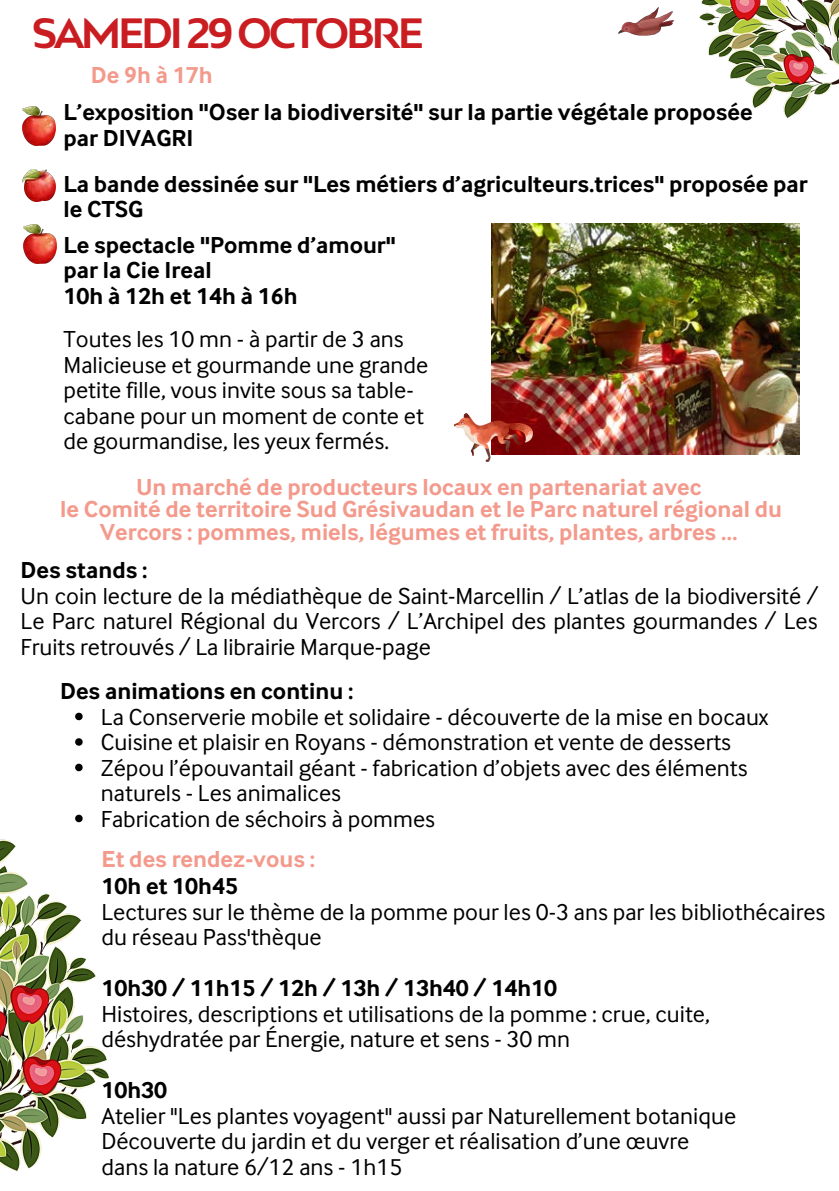
<style>
.page{position:relative;width:839px;height:1191px;background:#fff}
.page>*{position:absolute;margin:0;border:0;box-sizing:border-box;transform-origin:0 0}
.t1{font:700 40px "Bw Mitga";letter-spacing:-.08em;color:#ca1d21}
.t2{font:24px/25.6px "Inter Face";color:#000}
.t3{font:700 24px/25.6px "Inter Face";color:#000}
.t4{font:700 24px/22.4px "Inter Face";color:#f39a8c;text-align:center}
</style>
<div class="page">
<img style="left:22px;top:106px;width:33px;height:39px">
<img style="left:22px;top:170px;width:33px;height:31px">
<img style="left:24px;top:225px;width:33px;height:39px">
<img style="left:492px;top:223px;width:307px;height:231px">
<img style="left:454px;top:413px;width:78px;height:48px">
<img style="left:0;top:763px;width:109px;height:409px">
<img style="left:693px;top:0;width:145px;height:249px">
<img style="left:618px;top:7px;width:55px;height:29px">
<svg style="left:75px;top:713px;width:8px;height:7px"></svg>
<svg style="left:75px;top:738px;width:8px;height:8px"></svg>
<svg style="left:75px;top:764px;width:8px;height:7px"></svg>
<svg style="left:75px;top:815px;width:8px;height:7px"></svg>
<h1 class="t1" style="left:32px;top:9px;width:394px">SAMEDI 29 OCTOBRE</h1>
<p class="t4" style="left:91px;top:62px;width:123px">De 9h à 17h</p>
<p class="t3" style="left:63px;top:99px;width:690px">L’exposition "Oser la biodiversité" sur la partie végétale proposée par DIVAGRI</p>
<p class="t3" style="left:64px;top:170px;width:745px">La bande dessinée sur "Les métiers d’agriculteurs.trices" proposée par le CTSG</p>
<p class="t3" style="left:63px;top:231px;width:334px">Le spectacle "Pomme d’amour" par la Cie Ireal<br>10h à 12h et 14h à 16h</p>
<p class="t2" style="left:63px;top:326px;width:366px">Toutes les 10 mn - à partir de 3 ans Malicieuse et gourmande une grande petite fille, vous invite sous sa table&shy;cabane pour un moment de conte et de gourmandise, les yeux fermés.</p>
<p class="t4" style="left:60px;top:474px;width:723px">Un marché de producteurs locaux en partenariat avec<br>le Comité de territoire Sud Grésivaudan et le Parc naturel régional du<br>Vercors : pommes, miels, légumes et fruits, plantes, arbres …</p>
<p class="t3" style="left:21px;top:557px;width:128px">Des stands :</p>
<p class="t2" style="left:21px;top:582px;width:799px;text-align:justify">Un coin lecture de la médiathèque de Saint-Marcellin / L’atlas de la biodiversité / Le Parc naturel Régional du Vercors / L’Archipel des plantes gourmandes / Les Fruits retrouvés / La librairie Marque-page</p>
<p class="t3" style="left:60px;top:678px;width:295px">Des animations en continu :</p>
<p class="t2" style="left:101px;top:703px;width:669px">La Conserverie mobile et solidaire - découverte de la mise en bocaux Cuisine et plaisir en Royans - démonstration et vente de desserts Zépou l’épouvantail géant - fabrication d’objets avec des éléments naturels - Les animalices<br>Fabrication de séchoirs à pommes</p>
<p class="t4" style="left:102px;top:847px;width:215px">Et des rendez-vous :</p>
<p class="t3" style="left:101px;top:873px;width:138px">10h et 10h45</p>
<p class="t2" style="left:101px;top:898px;width:725px">Lectures sur le thème de la pomme pour les 0-3 ans par les bibliothécaires du réseau Pass'thèque</p>
<p class="t3" style="left:101px;top:975px;width:457px">10h30 / 11h15 / 12h / 13h / 13h40 / 14h10</p>
<p class="t2" style="left:101px;top:1000px;width:610px">Histoires, descriptions et utilisations de la pomme : crue, cuite, déshydratée par Énergie, nature et sens - 30 mn</p>
<p class="t3" style="left:101px;top:1077px;width:67px">10h30</p>
<p class="t2" style="left:101px;top:1102px;width:636px">Atelier "Les plantes voyagent" aussi par Naturellement botanique<br>Découverte du jardin et du verger et réalisation d’une œuvre dans la nature 6/12 ans - 1h15</p>
</div>
